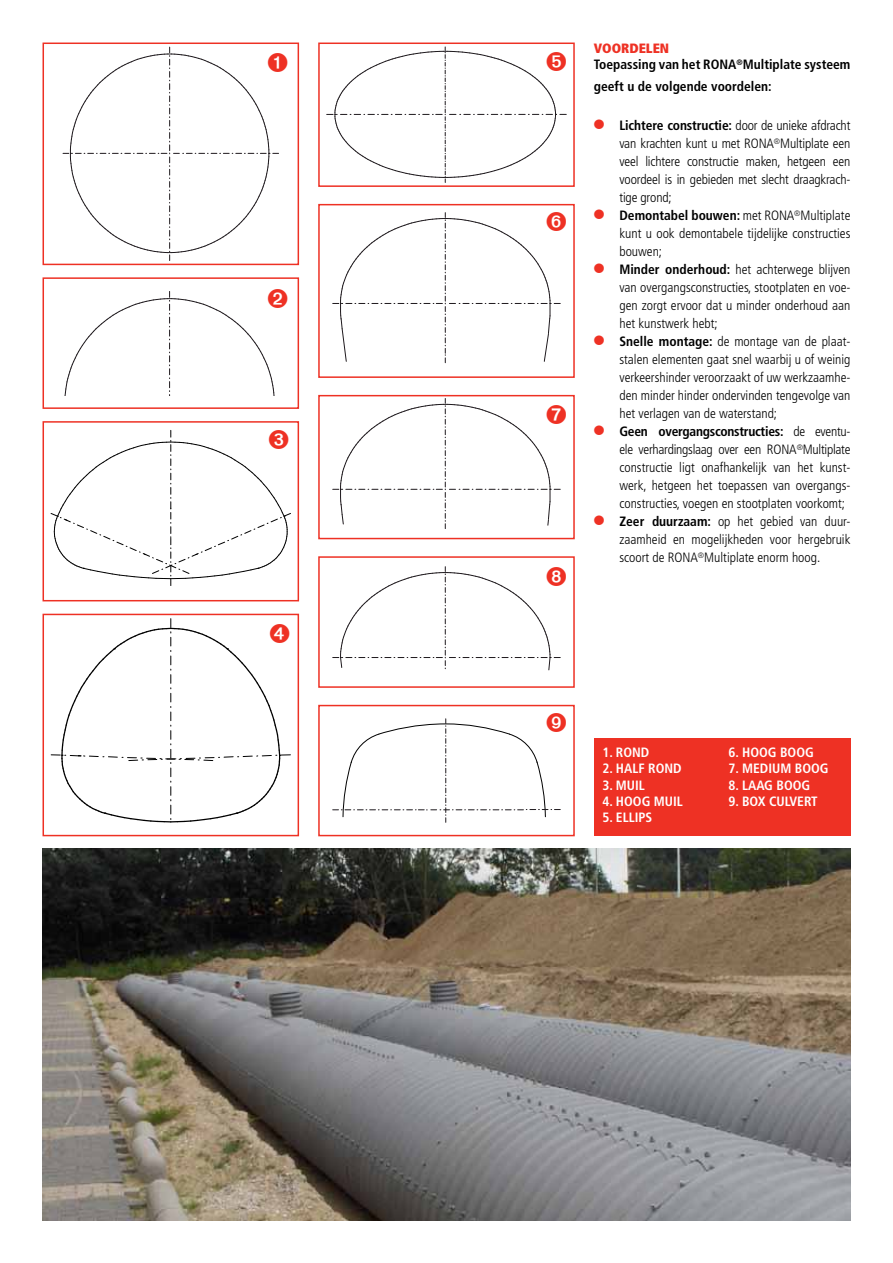
<style>
.page{position:relative;width:893px;height:1263px;background:#fff}
.page>*{position:absolute;margin:0;border:0;box-sizing:border-box;transform-origin:0 0}
.t1{font:300 condensed 13.5px/18px "Frutiger";color:#000}
.t2{font:700 condensed 13.5px "Frutiger";color:#fff}
.t3{font:700 condensed 13.5px/16.2px "Frutiger";color:#000}
.s1{font-weight:900;color:#ee3124}
.s2{font-weight:700}
</style>
<div class="page">
<img style="left:43px;top:849px;width:807px;height:371px">
<div style="left:594px;top:738px;width:256px;height:98px;background:#ee3124"></div>
<div style="left:43px;top:43px;width:256px;height:222px;border:2px solid #ee3124"></div>
<div style="left:43px;top:277px;width:256px;height:132px;border:2px solid #ee3124"></div>
<div style="left:43px;top:421px;width:256px;height:180px;border:2px solid #ee3124"></div>
<div style="left:43px;top:614px;width:256px;height:222px;border:2px solid #ee3124"></div>
<div style="left:318px;top:43px;width:257px;height:144px;border:2px solid #ee3124"></div>
<div style="left:318px;top:204px;width:257px;height:174px;border:2px solid #ee3124"></div>
<div style="left:318px;top:395px;width:257px;height:144px;border:2px solid #ee3124"></div>
<div style="left:318px;top:556px;width:257px;height:132px;border:2px solid #ee3124"></div>
<div style="left:318px;top:705px;width:257px;height:131px;border:2px solid #ee3124"></div>
<svg style="left:63px;top:47px;width:216px;height:214px"></svg>
<svg style="left:65px;top:291px;width:210px;height:105px"></svg>
<svg style="left:50px;top:430px;width:241px;height:156px"></svg>
<svg style="left:51px;top:619px;width:239px;height:203px"></svg>
<svg style="left:327px;top:47px;width:239px;height:135px"></svg>
<svg style="left:333px;top:212px;width:228px;height:151px"></svg>
<svg style="left:333px;top:398px;width:228px;height:131px"></svg>
<svg style="left:333px;top:566px;width:228px;height:104px"></svg>
<svg style="left:333px;top:718px;width:228px;height:104px"></svg>
<p class="t3" style="left:594px;top:40px;width:258px"><span class="s1">VOORDELEN<br></span>Toepassing van het Rona<sup>®</sup>Multiplate systeem</p>
<p class="t3" style="left:594px;top:78px;width:179px">geeft u de volgende voordelen:</p>
<p class="t1" style="left:619px;top:117px;width:233px"><span class="s2">Lichtere constructie:</span> door de unieke afdracht van krachten kunt u met RONA<sup>®</sup>Multiplate een veel lichtere constructie maken, hetgeen een voordeel is in gebieden met slecht draagkrach&shy;tige grond;<br><span class="s2">Demontabel bouwen:</span> met RONA<sup>®</sup>Multiplate kunt u ook demontabele tijdelijke constructies bouwen;<br><span class="s2">Minder onderhoud:</span> het achterwege blijven van overgangsconstructies, stootplaten en voe&shy;gen zorgt ervoor dat u minder onderhoud aan het kunstwerk hebt;<br><span class="s2">Snelle montage:</span> de montage van de plaat&shy;stalen elementen gaat snel waarbij u of weinig verkeershinder veroorzaakt of uw werkzaamhe&shy;den minder hinder ondervinden tengevolge van het verlagen van de waterstand;<br><span class="s2">Geen overgangsconstructies:</span> de eventu&shy;ele verhardingslaag over een RONA<sup>®</sup>Multiplate constructie ligt onafhankelijk van het kunst&shy;werk, hetgeen het toepassen van overgangs&shy;constructies, voegen en stootplaten voorkomt; <span class="s2">Zeer duurzaam:</span> op het gebied van duur&shy;zaamheid en mogelijkheden voor hergebruik scoort de Rona<sup>®</sup>Multiplate enorm hoog.</p>
<p class="t2" style="left:602px;top:744px;width:49px">1. ROND</p>
<p class="t2" style="left:602px;top:761px;width:81px">2. HALF RON D</p>
<p class="t2" style="left:602px;top:777px;width:44px">3. MUIL</p>
<p class="t2" style="left:602px;top:793px;width:82px">4. HOOG MUIL</p>
<p class="t2" style="left:602px;top:809px;width:39px">5. ElLips</p>
<p class="t2" style="left:729px;top:744px;width:87px">6. HOOG BOOG</p>
<p class="t2" style="left:729px;top:761px;width:102px">7. MEDIUM BOOG</p>
<p class="t2" style="left:729px;top:777px;width:83px">8. LAAG BOO G</p>
<p class="t2" style="left:729px;top:793px;width:91px">9. BOX CULVERT</p>
</div>
